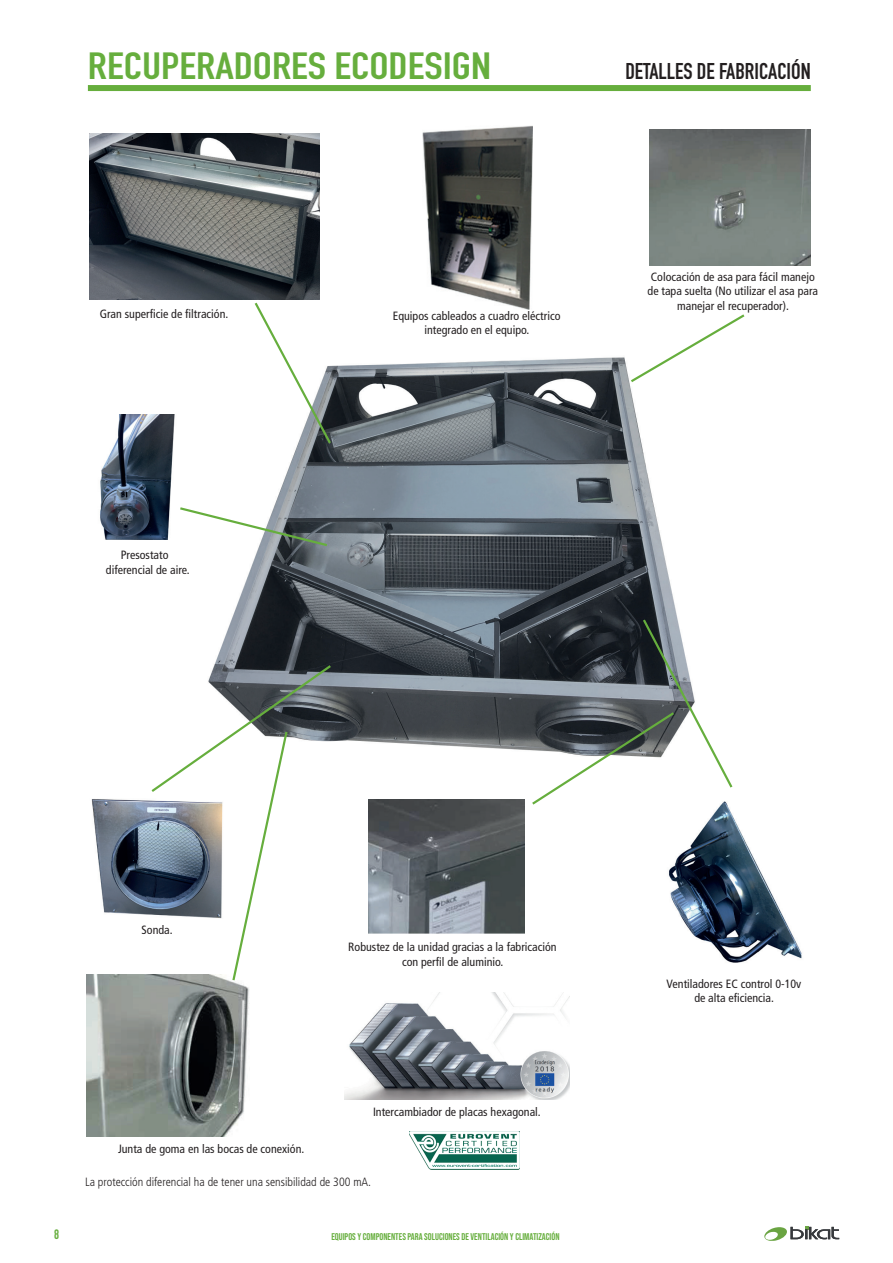
<style>
.page{position:relative;width:893px;height:1263px;background:#fff}
.page>*{position:absolute;margin:0;border:0;box-sizing:border-box;transform-origin:0 0}
.t1{font:700 37.35px "DIN Condensed";color:#66ae3d;scale:1.2 1}
.t2{font:700 22.5px "DIN Condensed";color:#231f20}
.t3{font:700 13.5px "DIN Condensed";color:#66ae3d}
.t4{font:condensed 12px/14.4px "Frutiger LT Std";color:#231f20;text-align:center}
.t5{font:300 condensed 12px "Frutiger LT Std";color:#231f20}
.t6{font:9.75px "Bebas Neue";color:#66ae3d}
</style>
<div class="page">
<svg style="left:764px;top:1227px;width:75px;height:14px"></svg>
<img style="left:87px;top:974px;width:163px;height:163px">
<img style="left:650px;top:130px;width:161px;height:135px">
<img style="left:344px;top:993px;width:225px;height:107px">
<img style="left:90px;top:134px;width:229px;height:166px">
<img style="left:423px;top:125px;width:109px;height:185px">
<img style="left:369px;top:799px;width:155px;height:134px">
<img style="left:215px;top:357px;width:462px;height:394px">
<img style="left:669px;top:807px;width:133px;height:156px">
<img style="left:91px;top:799px;width:58px;height:116px">
<svg style="left:149px;top:663px;width:184px;height:320px"></svg>
<img style="left:100px;top:414px;width:75px;height:126px">
<svg style="left:253px;top:302px;width:80px;height:144px"></svg>
<svg style="left:628px;top:314px;width:117px;height:70px"></svg>
<svg style="left:180px;top:506px;width:150px;height:42px"></svg>
<svg style="left:530px;top:617px;width:203px;height:190px"></svg>
<div style="left:88px;top:85px;width:723px;height:6px;background:#66ae3d"></div>
<img style="left:409px;top:1131px;width:111px;height:38px">
<h1 class="t1" style="left:88px;top:41px;width:337px">RECUPERADORES ECODESIGN</h1>
<h2 class="t2" style="left:625px;top:56px;width:187px">DETALLES DE FABRICACIÓN</h2>
<p class="t4" style="left:100px;top:306px;width:130px">Gran superficie de filtración.</p>
<p class="t4" style="left:106px;top:548px;width:85px">Presostato diferencial de aire.</p>
<p class="t4" style="left:393px;top:308px;width:169px">Equipos cableados a cuadro eléctrico integrado en el equipo.</p>
<p class="t4" style="left:648px;top:270px;width:172px">Colocación de asa para fácil manejo de tapa suelta (No utilizar el asa para manejar el recuperador).</p>
<p class="t4" style="left:142px;top:922px;width:33px">Sonda.</p>
<p class="t4" style="left:348px;top:940px;width:210px">Robustez de la unidad gracias a la fabricación con perfil de aluminio.</p>
<p class="t4" style="left:118px;top:1141px;width:188px">Junta de goma en las bocas de conexión.</p>
<p class="t4" style="left:373px;top:1105px;width:169px">Intercambiador de placas hexagonal.</p>
<p class="t5" style="left:85px;top:1175px;width:288px">La protección diferencial ha de tener una sensibilidad de 300 mA.</p>
<p class="t3" style="left:54px;top:1225px;width:7px">8</p>
<p class="t6" style="left:331px;top:1230px;width:230px">EQUIPOS Y COMPONENTES PARA SOLUCIONES DE VENTILACIÓN Y CLIMATIZACIÓN</p>
<p class="t4" style="left:667px;top:976px;width:136px">Ventiladores EC control 0-10v de alta eficiencia.</p>
</div>
